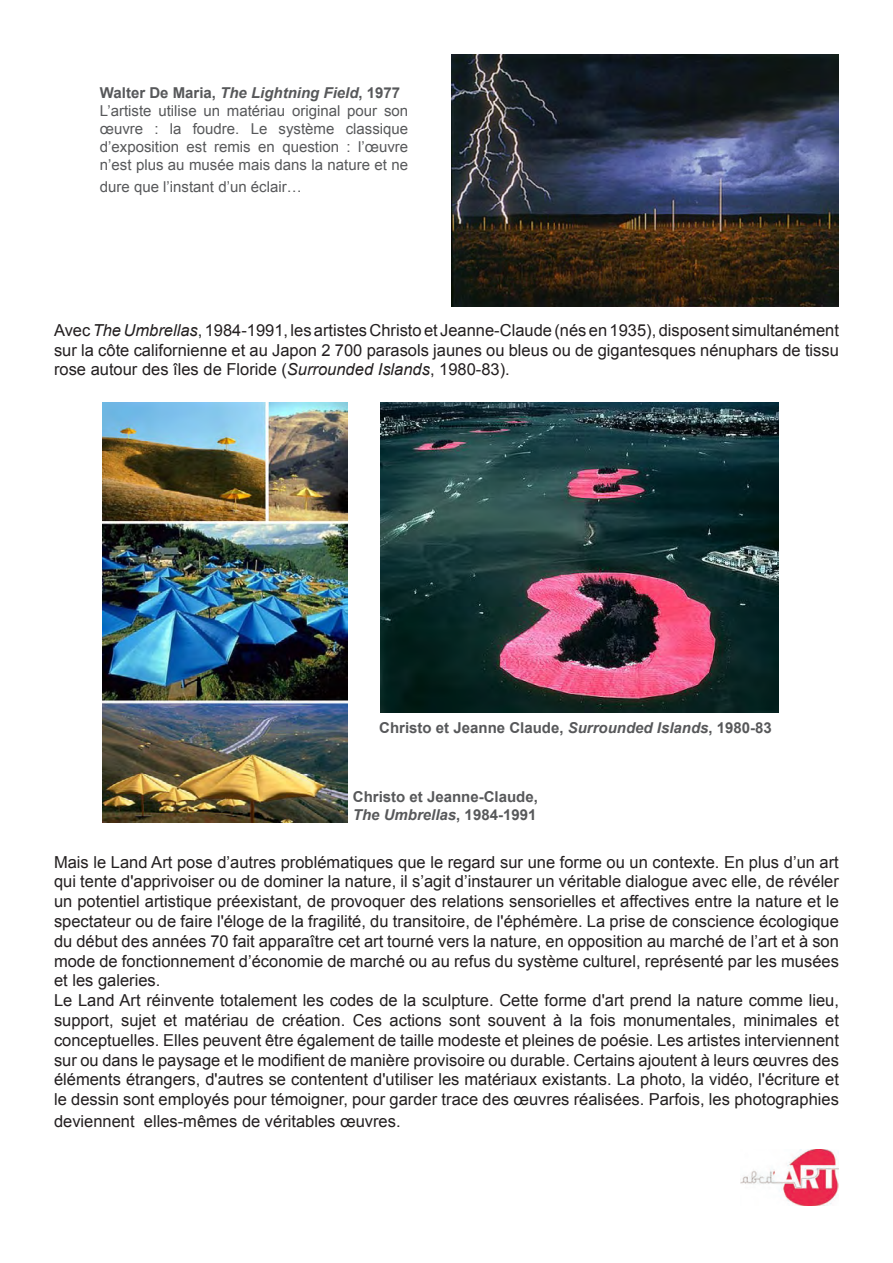
<style>
.page{position:relative;width:893px;height:1263px;background:#fff}
.page>*{position:absolute;margin:0;border:0;box-sizing:border-box;transform-origin:0 0}
.t1{font:16.5px/19.8px "Arial";color:#231f20;text-align:justify}
.t2{font:15px/18px "Arial";color:#57585a;text-align:justify}
.t3{font:700 15px "Arial";color:#57585a}
.t4{font:italic 700 15px "Arial";color:#57585a}
.s1{font-style:italic}
.s2{font-style:normal}
</style>
<div class="page">
<img style="left:451px;top:54px;width:387px;height:252px">
<img style="left:102px;top:402px;width:246px;height:421px">
<img style="left:381px;top:403px;width:398px;height:309px">
<img style="left:740px;top:1149px;width:99px;height:56px">
<p class="t3" style="left:100px;top:83px;width:302px">Walter De Maria, <span class="s1">The Lightning Field</span>, 1977</p>
<p class="t2" style="left:100px;top:102px;width:310px">L’artiste utilise un matériau original pour son œuvre : la foudre. Le système classique d’exposition est remis en question : l’œuvre n’est plus au musée mais dans la nature et ne</p>
<p class="t2" style="left:100px;top:178px;width:203px">dure que l’instant d’un éclair…</p>
<p class="t1" style="left:54px;top:320px;width:786px">Avec <span class="s1">The Umbrellas</span>, 1984-1991, les artistes Christo et Jeanne-Claude (nés en 1935), disposent simultanément sur la côte californienne et au Japon 2 700 parasols jaunes ou bleus ou de gigantesques nénuphars de tissu rose autour des îles de Floride (<span class="s1">Surrounded Islands</span>, 1980-83).</p>
<p class="t3" style="left:379px;top:718px;width:394px">Christo et Jeanne Claude, <span class="s1">Surrounded Islands</span>, 1980-83</p>
<p class="t3" style="left:353px;top:787px;width:187px">Christo et Jeanne-Claude,</p>
<p class="t4" style="left:353px;top:805px;width:185px">The Umbrellas<span class="s2">, 1984-1991</span></p>
<p class="t1" style="left:54px;top:852px;width:786px">Mais le Land Art pose d’autres problématiques que le regard sur une forme ou un contexte. En plus d’un art qui tente d'apprivoiser ou de dominer la nature, il s’agit d’instaurer un véritable dialogue avec elle, de révéler un potentiel artistique préexistant, de provoquer des relations sensorielles et affectives entre la nature et le spectateur ou de faire l'éloge de la fragilité, du transitoire, de l'éphémère. La prise de conscience écologique du début des années 70 fait apparaître cet art tourné vers la nature, en opposition au marché de l’art et à son mode de fonctionnement d’économie de marché ou au refus du système culturel, représenté par les musées et les galeries.</p>
<p class="t1" style="left:54px;top:991px;width:786px">Le Land Art réinvente totalement les codes de la sculpture. Cette forme d'art prend la nature comme lieu, support, sujet et matériau de création. Ces actions sont souvent à la fois monumentales, minimales et conceptuelles. Elles peuvent être également de taille modeste et pleines de poésie. Les artistes interviennent sur ou dans le paysage et le modifient de manière provisoire ou durable. Certains ajoutent à leurs œuvres des éléments étrangers, d'autres se contentent d'utiliser les matériaux existants. La photo, la vidéo, l'écriture et le dessin sont employés pour témoigner, pour garder trace des œuvres réalisées. Parfois, les photographies</p>
<p class="t1" style="left:54px;top:1111px;width:348px">deviennent elles-mêmes de véritables œuvres.</p>
</div>
